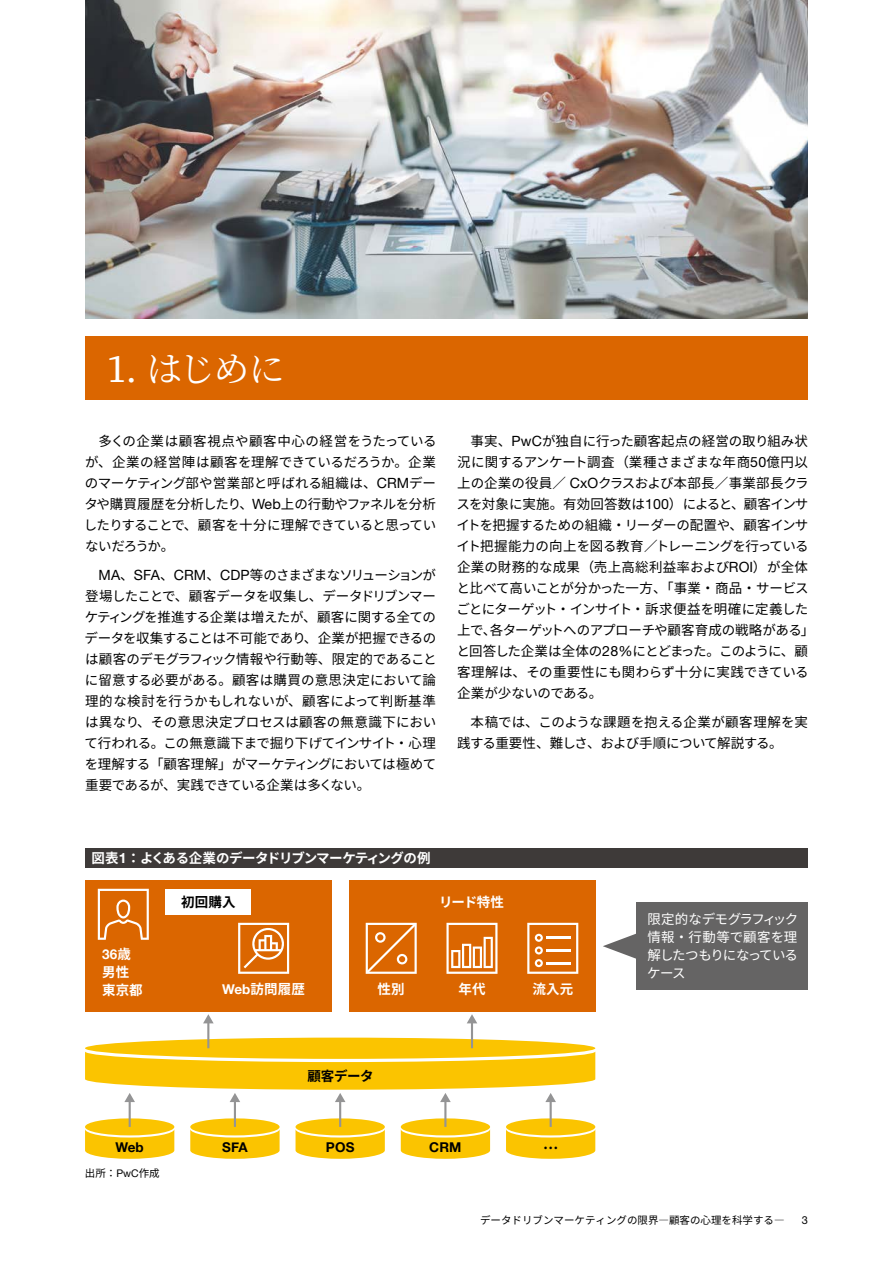
<style>
.page{position:relative;width:893px;height:1263px;background:#fff}
.page>*{position:absolute;margin:0;border:0;box-sizing:border-box;transform-origin:0 0}
.t1{font:36px "Noto Serif CJ Kjp";color:#fff}
.t2{font:13.5px/21px "Noto Sans CJ Kjp";letter-spacing:-.015em;color:#000;text-align:justify}
.t3{font:700 13.5px/18px "Noto Sans CJ Kjp";letter-spacing:-.03em;color:#fff}
.t4{font:13.5px/18px "Noto Sans CJ Kjp";letter-spacing:-.04em;color:#fff;text-align:justify}
.t5{font:700 13.5px "Helvetica Neue";letter-spacing:.01em;color:#000}
.t6{font:700 13.5px "Noto Sans CJ Kjp";letter-spacing:.01em;color:#000}
.t7{font:700 13.5px "Helvetica Neue";color:#fff}
.t8{font:10.95px "Helvetica Neue LT Std";color:#000}
.t9{font:10.5px "Noto Sans CJ Kjp";color:#000}
.s1{font-family:"ITC Charter Com";font-size:37.8px}
.s2{font-family:"Helvetica Neue LT Std";font-size:14.1px}
.s3{font-family:"Helvetica Neue";font-size:14.1px}
.s4{font-family:"Noto Sans CJ Kjp"}
.s5{font-family:"Helvetica Neue"}
</style>
<div class="page">
<div style="left:85px;top:336px;width:723px;height:64px;background:#db6600"></div>
<img style="left:85px;top:0;width:723px;height:319px">
<div style="left:85px;top:848px;width:723px;height:19px;background:#3e3a39"></div>
<svg style="left:603px;top:933px;width:34px;height:26px"></svg>
<svg style="left:85px;top:1129px;width:89px;height:30px;background:#fbcd28"></svg>
<div style="left:85px;top:1118px;width:89px;height:17px;background:#fbc400;border-radius:50%"></div>
<svg style="left:190px;top:1129px;width:90px;height:30px;background:#fbcd2a"></svg>
<div style="left:190px;top:1118px;width:90px;height:17px;background:#fbc400;border-radius:50%"></div>
<svg style="left:296px;top:1129px;width:89px;height:30px;background:#fbcd29"></svg>
<div style="left:296px;top:1118px;width:89px;height:17px;background:#fbc400;border-radius:50%"></div>
<svg style="left:401px;top:1129px;width:89px;height:30px;background:#fbcd28"></svg>
<div style="left:401px;top:1118px;width:89px;height:17px;background:#fbc400;border-radius:50%"></div>
<svg style="left:506px;top:1129px;width:89px;height:30px;background:#fbcd28"></svg>
<div style="left:506px;top:1118px;width:89px;height:17px;background:#fbc400;border-radius:50%"></div>
<div style="left:85px;top:1037px;width:510px;height:22px;background:#fbc400;border-radius:50%"></div>
<hr style="left:129px;top:1100px;width:2px;height:27px;background:#949495">
<hr style="left:234px;top:1100px;width:2px;height:27px;background:#949495">
<hr style="left:339px;top:1100px;width:2px;height:27px;background:#949495">
<hr style="left:444px;top:1100px;width:2px;height:27px;background:#949495">
<hr style="left:550px;top:1100px;width:2px;height:27px;background:#949495">
<svg style="left:85px;top:1051px;width:510px;height:51px"></svg>
<div style="left:85px;top:880px;width:247px;height:132px;background:#db6600"></div>
<div style="left:349px;top:880px;width:246px;height:132px;background:#db6600"></div>
<hr style="left:207px;top:1022px;width:2px;height:26px;background:#949495">
<svg style="left:203px;top:1014px;width:11px;height:9px"></svg>
<hr style="left:471px;top:1022px;width:2px;height:26px;background:#949495">
<svg style="left:467px;top:1014px;width:10px;height:9px"></svg>
<div style="left:637px;top:902px;width:171px;height:88px;background:#656464"></div>
<div style="left:166px;top:889px;width:85px;height:25px;background:#fff"></div>
<svg style="left:98px;top:889px;width:51px;height:51px"></svg>
<svg style="left:527px;top:923px;width:51px;height:51px"></svg>
<hr style="left:546px;top:962px;width:25px;height:2px;background:#fff">
<svg style="left:366px;top:923px;width:51px;height:51px"></svg>
<svg style="left:446px;top:923px;width:51px;height:51px"></svg>
<svg style="left:238px;top:923px;width:51px;height:51px"></svg>
<h1 class="t1" style="left:106px;top:348px;width:180px"><span class="s1">1.</span> はじめに</h1>
<p class="t2" style="left:84px;top:430px;width:354px;text-indent:15px">多くの企業は顧客視点や顧客中心の経営をうたっているが、企業の経営陣は顧客を理解できているだろうか。企業のマーケティング部や営業部と呼ばれる組織は、<span class="s2">CRM</span>データや購買履歴を分析したり、<span class="s2">Web</span>上の行動やファネルを分析したりすることで、顧客を十分に理解できていると思っていないだろうか。</p>
<p class="t2" style="left:84px;top:565px;width:354px;text-indent:14px"><span class="s2">MA</span>、<span class="s2">SFA</span>、<span class="s2">CRM</span>、<span class="s2">CDP</span>等のさまざまなソリューションが登場したことで、顧客データを収集し、データドリブンマーケティングを推進する企業は増えたが、顧客に関する全てのデータを収集することは不可能であり、企業が把握できるのは顧客のデモグラフィック情報や行動等、限定的であることに留意する必要がある。顧客は購買の意思決定において論理的な検討を行うかもしれないが、顧客によって判断基準は異なり、その意思決定プロセスは顧客の無意識下において行われる。この無意識下まで掘り下げてインサイト・心理を理解する「顧客理解」がマーケティングにおいては極めて重要であるが、実践できている企業は多くない。</p>
<p class="t2" style="left:456px;top:430px;width:359px;text-align:left;text-indent:14px">事実、<span class="s2">PwC</span>が独自に行った顧客起点の経営の取り組み状況に関するアンケート調査（業種さまざまな年商<span class="s2">50</span>億円以上の企業の役員／ <span class="s2">CxO</span>クラスおよび本部長／事業部長クラスを対象に実施。有効回答数は<span class="s2">100</span>）によると、顧客インサイトを把握するための組織・リーダーの配置や、顧客インサイト把握能力の向上を図る教育／トレーニングを行っている企業の財務的な成果（売上高総利益率および<span class="s2">ROI</span>）が全体と比べて高いことが分かった一方、「事業・商品・サービスごとにターゲット・インサイト・訴求便益を明確に定義した上で、各ターゲットへのアプローチや顧客育成の戦略がある」と回答した企業は全体の<span class="s2">28%</span>にとどまった。このように、顧客理解は、その重要性にも関わらず十分に実践できている企業が少ないのである。</p>
<p class="t2" style="left:457px;top:712px;width:352px;text-indent:14px">本稿では、このような課題を抱える企業が顧客理解を実践する重要性、難しさ、および手順について解説する。</p>
<p class="t3" style="left:91px;top:849px;width:341px">図表<span class="s3">1</span>：よくある企業のデータドリブンマーケティングの例</p>
<p class="t7" style="left:102px;top:943px;width:30px">36<span class="s4">歳</span></p>
<p class="t3" style="left:102px;top:963px;width:42px">男性東京都</p>
<p class="t6" style="left:181px;top:894px;width:56px">初回購入</p>
<p class="t3" style="left:439px;top:893px;width:66px">リード特性</p>
<p class="t3" style="left:222px;top:980px;width:84px"><span class="s5">Web</span>訪問履歴</p>
<p class="t3" style="left:378px;top:980px;width:29px">性別</p>
<p class="t3" style="left:458px;top:980px;width:29px">年代</p>
<p class="t3" style="left:532px;top:980px;width:42px">流入元</p>
<p class="t6" style="left:307px;top:1068px;width:68px">顧客データ</p>
<p class="t5" style="left:116px;top:1137px;width:30px">Web</p>
<p class="t5" style="left:222px;top:1137px;width:27px">SFA</p>
<p class="t5" style="left:326px;top:1137px;width:30px">POS</p>
<p class="t5" style="left:429px;top:1137px;width:34px">CRM</p>
<p class="t6" style="left:543px;top:1136px;width:17px">…</p>
<p class="t9" style="left:85px;top:1167px;width:76px">出所：<span class="s5">PwC</span>作成</p>
<p class="t4" style="left:647px;top:911px;width:153px">限定的なデモグラフィック情報・行動等で顧客を理解したつもりになっているケース</p>
<p class="t9" style="left:480px;top:1215px;width:306px">データドリブンマーケティングの限界―顧客の心理を科学する―</p>
<p class="t8" style="left:802px;top:1214px;width:8px">3</p>
</div>
